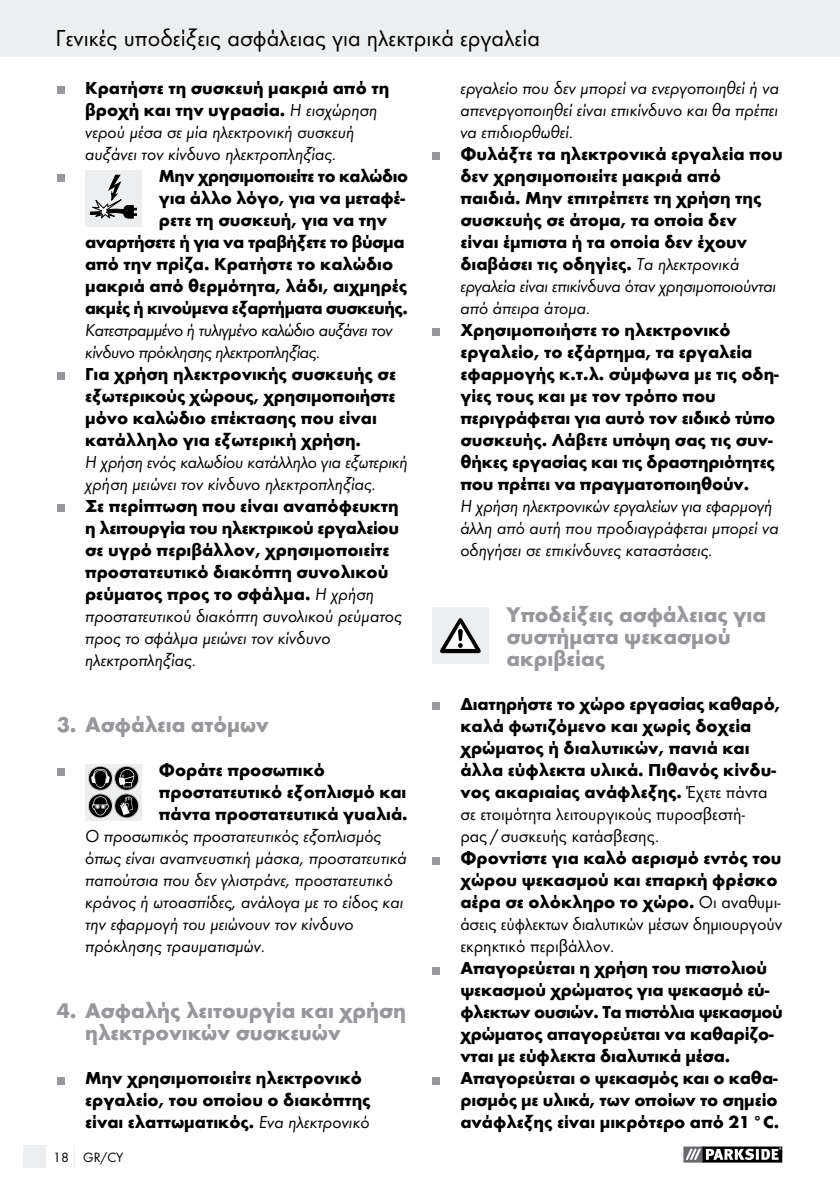
<style>
.page{position:relative;width:840px;height:1191px;background:#fff}
.page>*{position:absolute;margin:0;border:0;box-sizing:border-box;transform-origin:0 0}
.t1{font:24px "Futura Boo";color:#000}
.t2{font:700 22px/22px "Futura";color:#97979c}
.t3{font:700 18px/22px "Futura";color:#000}
.t4{font:18px/22px "Futura Boo Obl";color:#000}
.t5{font:18px/22px "Futura Boo";color:#000}
.t6{font:700 18px "Futura";letter-spacing:-.025em;color:#000}
.t7{font:18px/22px "Futura Boo Obl";letter-spacing:-.025em;color:#000}
.t8{font:14px "Futura Boo";color:#000}
.s1{font-family:"Futura Boo Obl";font-weight:400}
.s2{font-family:"Futura Boo";font-weight:400}
</style>
<div class="page">
<div style="left:0;top:0;width:839px;height:57px;background:#eceeef"></div>
<hr style="left:839px;top:0;width:1px;height:57px;background:#eceeef">
<div style="left:23px;top:1145px;width:22px;height:23px;background:#eceeef"></div>
<svg style="left:74px;top:1146px;width:1px;height:22px"></svg>
<svg style="left:683px;top:1146px;width:99px;height:17px"></svg>
<svg style="left:683px;top:1146px;width:98px;height:16px"></svg>
<div style="left:57px;top:86px;width:7px;height:8px;background:#97979c"></div>
<div style="left:57px;top:174px;width:7px;height:8px;background:#97979c"></div>
<div style="left:85px;top:170px;width:57px;height:56px;background:#eceeef"></div>
<svg style="left:90px;top:175px;width:46px;height:44px"></svg>
<div style="left:57px;top:372px;width:7px;height:8px;background:#97979c"></div>
<div style="left:57px;top:504px;width:7px;height:8px;background:#97979c"></div>
<div style="left:57px;top:768px;width:7px;height:8px;background:#97979c"></div>
<div style="left:85px;top:763px;width:57px;height:57px;background:#eceeef"></div>
<svg style="left:88px;top:766px;width:51px;height:52px"></svg>
<div style="left:57px;top:1076px;width:7px;height:8px;background:#97979c"></div>
<div style="left:432px;top:152px;width:7px;height:8px;background:#97979c"></div>
<div style="left:432px;top:328px;width:7px;height:8px;background:#97979c"></div>
<div style="left:432px;top:607px;width:56px;height:57px;background:#eceeef"></div>
<svg style="left:440px;top:618px;width:40px;height:35px"></svg>
<div style="left:432px;top:702px;width:7px;height:8px;background:#97979c"></div>
<div style="left:432px;top:856px;width:7px;height:8px;background:#97979c"></div>
<div style="left:432px;top:966px;width:7px;height:8px;background:#97979c"></div>
<div style="left:432px;top:1076px;width:7px;height:8px;background:#97979c"></div>
<h1 class="t1" style="left:56px;top:24px;width:485px">Γενικές υποδείξεις ασφάλειας για ηλεκτρικά εργαλεία</h1>
<p class="t3" style="left:85px;top:77px;width:305px">Κρατήστε τη συσκευή μακριά από τη βροχή και την υγρασία. <span class="s1">Η εισχώρηση</span></p>
<p class="t4" style="left:85px;top:121px;width:271px">νερού μέσα σε μία ηλεκτρονική συσκευή αυξάνει τον κίνδυνο ηλεκτροπληξίας.</p>
<p class="t6" style="left:159px;top:165px;width:250px">Μην χρησιμοποιείτε το καλώδιο</p>
<p class="t3" style="left:159px;top:187px;width:247px">για άλλο λόγο, για να μεταφέ-</p>
<p class="t3" style="left:159px;top:209px;width:230px">ρετε τη συσκευή, για να την</p>
<p class="t6" style="left:85px;top:231px;width:321px">αναρτήσετε ή για να τραβήξετε το βύσμα</p>
<p class="t3" style="left:85px;top:253px;width:309px">από την πρίζα. Κρατήστε το καλώδιο</p>
<p class="t3" style="left:85px;top:275px;width:323px">μακριά από θερμότητα, λάδι, αιχμηρές</p>
<p class="t6" style="left:85px;top:297px;width:324px">ακμές ή κινούμενα εξαρτήματα συσκευής.</p>
<p class="t7" style="left:85px;top:319px;width:309px">Κατεστραμμένο ή τυλιγμένο καλώδιο αυξάνει τον κίνδυνο πρόκλησης ηλεκτροπληξίας.</p>
<p class="t3" style="left:85px;top:363px;width:312px">Για χρήση ηλεκτρονικής συσκευής σε εξωτερικούς χώρους, χρησιμοποιήστε μόνο καλώδιο επέκτασης που είναι κατάλληλο για εξωτερική χρήση.</p>
<p class="t4" style="left:85px;top:451px;width:324px">Η χρήση ενός καλωδίου κατάλληλο για εξωτερική χρήση μειώνει τον κίνδυνο ηλεκτροπληξίας.</p>
<p class="t3" style="left:85px;top:495px;width:315px">Σε περίπτωση που είναι αναπόφευκτη η λειτουργία του ηλεκτρικού εργαλείου σε υγρό περιβάλλον, χρησιμοποιείτε προστατευτικό διακόπτη συνολικού ρεύματος προς το σφάλμα. <span class="s1">Η χρήση</span></p>
<p class="t4" style="left:85px;top:605px;width:318px">προστατευτικού διακόπτη συνολικού ρεύματος προς το σφάλμα μειώνει τον κίνδυνο ηλεκτροπληξίας.</p>
<p class="t4" style="left:460px;top:77px;width:320px;text-align:justify">εργαλείο που δεν μπορεί να ενεργοποιηθεί ή να απενεργοποιηθεί είναι επικίνδυνο και θα πρέπει να επιδιορθωθεί.</p>
<p class="t3" style="left:460px;top:143px;width:324px">Φυλάξτε τα ηλεκτρονικά εργαλεία που δεν χρησιμοποιείτε μακριά από παιδιά. Μην επιτρέπετε τη χρήση της συσκευής σε άτομα, τα οποία δεν<br>είναι έμπιστα ή τα οποία δεν έχουν διαβάσει τις οδηγίες. <span class="s1">Τα ηλεκτρονικά</span></p>
<p class="t4" style="left:460px;top:275px;width:317px">εργαλεία είναι επικίνδυνα όταν χρησιμοποιούνται από άπειρα άτομα.</p>
<p class="t3" style="left:460px;top:319px;width:320px">Χρησιμοποιήστε το ηλεκτρονικό εργαλείο, το εξάρτημα, τα εργαλεία εφαρμογής κ.τ.λ. σύμφωνα με τις οδη&shy;γίες τους και με τον τρόπο που περιγράφεται για αυτό τον ειδικό τύπο συσκευής. Λάβετε υπόψη σας τις συν&shy;θήκες εργασίας και τις δραστηριότητες που πρέπει να πραγματοποιηθούν.</p>
<p class="t4" style="left:460px;top:495px;width:320px">Η χρήση ηλεκτρονικών εργαλείων για εφαρμογή άλλη από αυτή που προδιαγράφεται μπορεί να οδηγήσει σε επικίνδυνες καταστάσεις.</p>
<p class="t2" style="left:506px;top:603px;width:261px">Υποδείξεις ασφάλειας για συστήματα ψεκασμού ακριβείας</p>
<p class="t3" style="left:460px;top:693px;width:321px">Διατηρήστε το χώρο εργασίας καθαρό, καλά φωτιζόμενο και χωρίς δοχεία χρώματος ή διαλυτικών, πανιά και άλλα εύφλεκτα υλικά. Πιθανός κίνδυ&shy;νος ακαριαίας ανάφλεξης. <span class="s2">Έχετε πάντα</span></p>
<p class="t5" style="left:460px;top:803px;width:286px">σε ετοιμότητα λειτουργικούς πυροσβεστή&shy;ρας /συσκευής κατάσβεσης.</p>
<p class="t3" style="left:460px;top:847px;width:322px">Φροντίστε για καλό αερισμό εντός του χώρου ψεκασμού και επαρκή φρέσκο αέρα σε ολόκληρο το χώρο. <span class="s2">Οι αναθυμι-</span></p>
<p class="t5" style="left:460px;top:913px;width:323px">άσεις εύφλεκτων διαλυτικών μέσων δημιουργούν εκρηκτικό περιβάλλον.</p>
<p class="t3" style="left:460px;top:957px;width:324px">Απαγορεύεται η χρήση του πιστολιού ψεκασμού χρώματος για ψεκασμό εύ&shy;φλεκτων ουσιών. Τα πιστόλια ψεκασμού χρώματος απαγορεύεται να καθαρίζο&shy;νται με εύφλεκτα διαλυτικά μέσα.<br>Απαγορεύεται ο ψεκασμός και ο καθα&shy;ρισμός με υλικά, των οποίων το σημείο ανάφλεξης είναι μικρότερο από 21°C.</p>
<p class="t2" style="left:57px;top:713px;width:213px">3. Ασφάλεια ατόμων</p>
<p class="t3" style="left:159px;top:759px;width:250px">Φοράτε προσωπικό προστατευτικό εξοπλισμό και πάντα προστατευτικά γυαλιά.</p>
<p class="t4" style="left:85px;top:825px;width:323px">Ο προσωπικός προστατευτικός εξοπλισμός όπως είναι αναπνευστική μάσκα, προστατευτικά παπούτσια που δεν γλιστράνε, προστατευτικό κράνος ή ωτοασπίδες, ανάλογα με το είδος και την εφαρμογή του μειώνουν τον κίνδυνο πρόκλησης τραυματισμών.</p>
<p class="t2" style="left:85px;top:999px;width:322px;text-indent:-28px">4. Ασφαλής λειτουργία και χρήση ηλεκτρονικών συσκευών</p>
<p class="t3" style="left:85px;top:1067px;width:287px">Μην χρησιμοποιείτε ηλεκτρονικό εργαλείο, του οποίου ο διακόπτης είναι ελαττωματικός. <span class="s1">Ενα ηλεκτρονικό</span></p>
<p class="t8" style="left:53px;top:1149px;width:72px">18 GR/CY</p>
</div>
